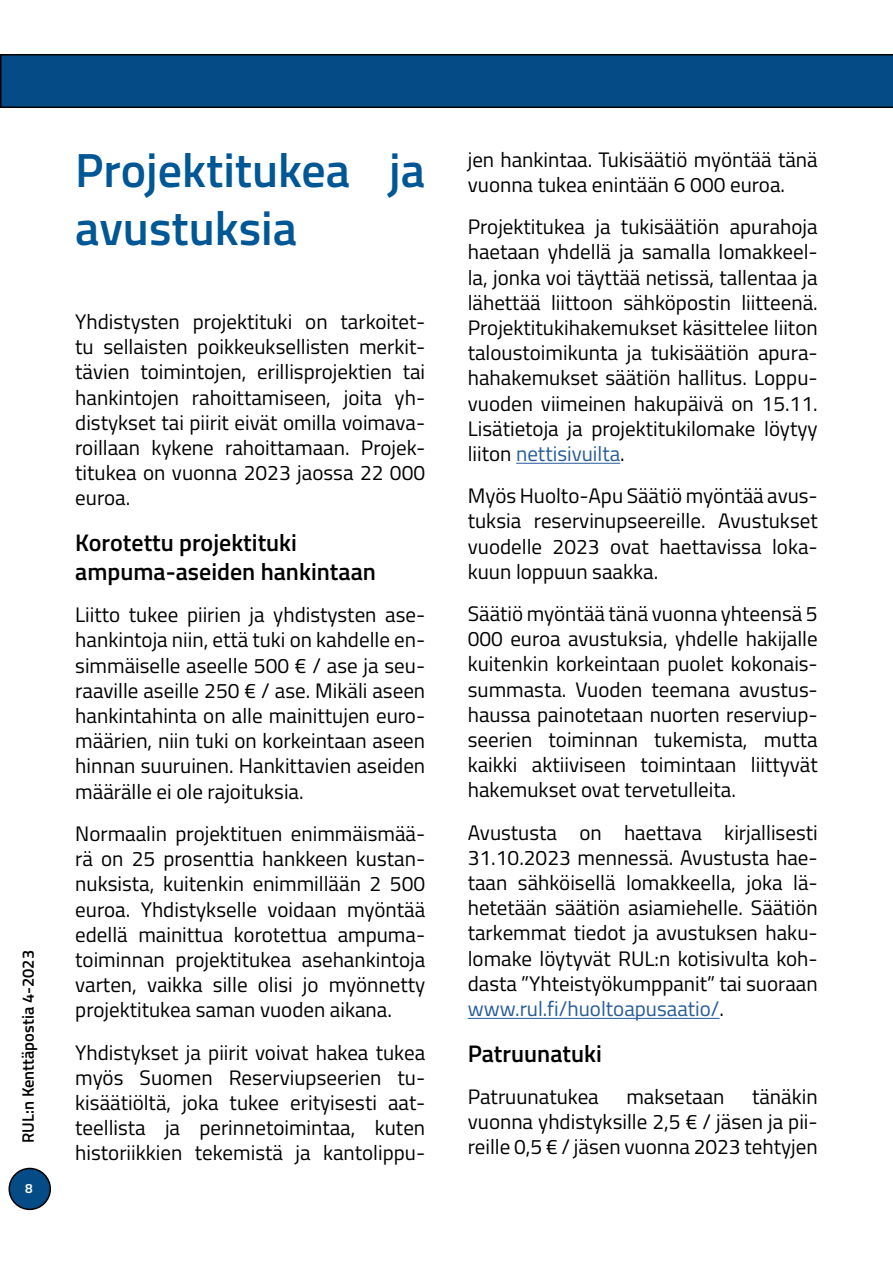
<style>
.page{position:relative;width:893px;height:1263px;background:#fff}
.page>*{position:absolute;margin:0;border:0;box-sizing:border-box;transform-origin:0 0}
.t1{font:600 48px/57.6px "Titillium";color:#005795}
.t2{font:600 24px/28.8px "Titillium";color:#000}
.t3{font:21px/25.2px "Titillium";color:#000;text-align:justify}
.t4{font:600 16.5px "Titillium";color:#000}
.t5{font:600 13.5px "Titillium";color:#fff}
.s1{color:#275b9b}
</style>
<div class="page">
<div style="left:9px;top:1168px;width:41px;height:41px;background:#054b86;border-radius:50%"></div>
<div style="left:9px;top:1168px;width:42px;height:42px;border:2px solid #000;border-radius:50%"></div>
<hr style="left:516px;top:463px;width:104px;height:1px;background:#275b9b">
<hr style="left:468px;top:1018px;width:252px;height:1px;background:#275b9b">
<svg style="left:0;top:54px;width:893px;height:54px;background:#04467e"></svg>
<p class="t4" style="left:16px;top:1143px;width:194px;rotate:-90deg">RUL:n Kenttäpostia 4-2023</p>
<p class="t5" style="left:25px;top:1178px;width:9px">8</p>
<h1 class="t1" style="left:75px;top:139px;width:351px">Projektitukea ja avustuksia</h1>
<p class="t3" style="left:75px;top:308px;width:351px">Yhdistysten projektituki on tarkoitet&shy;tu sellaisten poikkeuksellisten merkit&shy;tävien toimintojen, erillisprojektien tai hankintojen rahoittamiseen, joita yh&shy;distykset tai piirit eivät omilla voimava&shy;roillaan kykene rahoittamaan. Projek&shy;titukea on vuonna 2023 jaossa 22 000 euroa.</p>
<p class="t2" style="left:75px;top:527px;width:302px">Korotettu projektituki ampuma-aseiden hankintaan</p>
<p class="t3" style="left:75px;top:601px;width:351px">Liitto tukee piirien ja yhdistysten ase&shy;hankintoja niin, että tuki on kahdelle en&shy;simmäiselle aseelle 500 € / ase ja seu&shy;raaville aseille 250 € / ase. Mikäli aseen hankintahinta on alle mainittujen euro&shy;määrien, niin tuki on korkeintaan aseen hinnan suuruinen. Hankittavien aseiden määrälle ei ole rajoituksia.</p>
<p class="t3" style="left:75px;top:820px;width:351px">Normaalin projektituen enimmäismää&shy;rä on 25 prosenttia hankkeen kustan&shy;nuksista, kuitenkin enimmillään 2 500 euroa. Yhdistykselle voidaan myöntää edellä mainittua korotettua ampuma&shy;toiminnan projektitukea asehankintoja varten, vaikka sille olisi jo myönnetty projektitukea saman vuoden aikana.</p>
<p class="t3" style="left:75px;top:1038px;width:351px">Yhdistykset ja piirit voivat hakea tukea myös Suomen Reserviupseerien tu&shy;kisäätiöltä, joka tukee erityisesti aat&shy;teellista ja perinnetoimintaa, kuten historiikkien tekemistä ja kantolippu-</p>
<p class="t3" style="left:468px;top:146px;width:351px">jen hankintaa. Tukisäätiö myöntää tänä vuonna tukea enintään 6 000 euroa.</p>
<p class="t3" style="left:468px;top:213px;width:351px">Projektitukea ja tukisäätiön apurahoja haetaan yhdellä ja samalla lomakkeel&shy;la, jonka voi täyttää netissä, tallentaa ja lähettää liittoon sähköpostin liitteenä.<br>Projektitukihakemukset käsittelee liiton taloustoimikunta ja tukisäätiön apura&shy;hahakemukset säätiön hallitus. Loppu&shy;vuoden viimeinen hakupäivä on 15.11.<br>Lisätietoja ja projektitukilomake löytyy liiton <span class="s1">nettisivuilta</span>.</p>
<p class="t3" style="left:468px;top:482px;width:351px">Myös Huolto-Apu Säätiö myöntää avus&shy;tuksia reservinupseereille. Avustukset vuodelle 2023 ovat haettavissa loka&shy;kuun loppuun saakka.</p>
<p class="t3" style="left:468px;top:600px;width:351px">Säätiö myöntää tänä vuonna yhteensä 5<br>000 euroa avustuksia, yhdelle hakijalle kuitenkin korkeintaan puolet kokonais&shy;summasta. Vuoden teemana avustus&shy;haussa painotetaan nuorten reserviup&shy;seerien toiminnan tukemista, mutta kaikki aktiiviseen toimintaan liittyvät hakemukset ovat tervetulleita.</p>
<p class="t3" style="left:468px;top:819px;width:351px">Avustusta on haettava kirjallisesti 31.10.2023 mennessä. Avustusta hae&shy;taan sähköisellä lomakkeella, joka lä&shy;hetetään säätiön asiamiehelle. Säätiön tarkemmat tiedot ja avustuksen haku&shy;lomake löytyvät RUL:n kotisivulta koh&shy;dasta ”Yhteistyökumppanit” tai suoraan <span class="s1">www.rul.fi/huoltoapusaatio/</span>.</p>
<p class="t2" style="left:468px;top:1038px;width:136px">Patruunatuki</p>
<p class="t3" style="left:468px;top:1083px;width:133px">Patruunatukea</p>
<p class="t3" style="left:626px;top:1083px;width:100px">maksetaan</p>
<p class="t3" style="left:468px;top:1083px;width:351px;text-indent:284px">tänäkin vuonna yhdistyksille 2,5 € / jäsen ja pii&shy;reille 0,5 € / jäsen vuonna 2023 tehtyjen</p>
</div>
